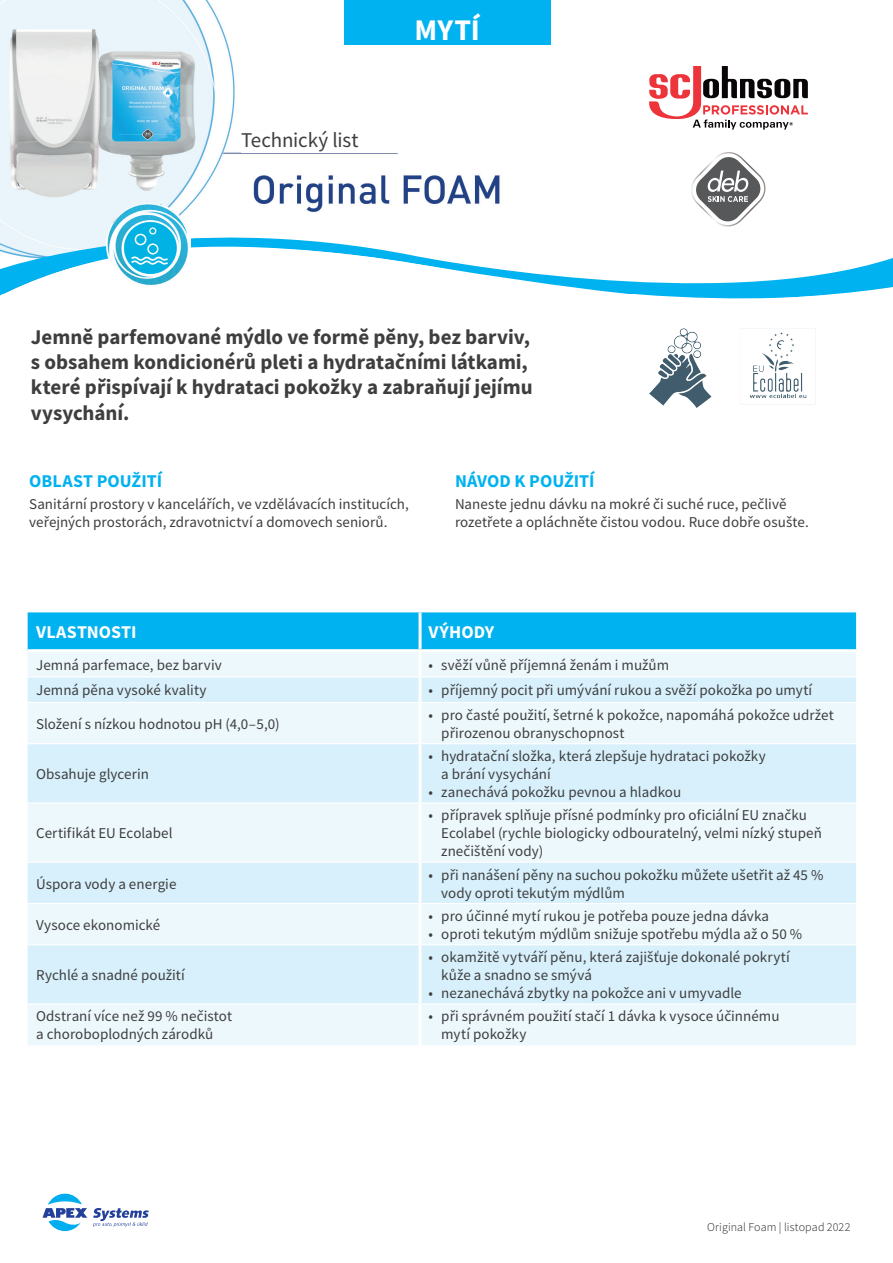
<style>
.page{position:relative;width:893px;height:1263px;background:#fff}
.page>*{position:absolute;margin:0;border:0;box-sizing:border-box;transform-origin:0 0}
.t1{font:700 30px "Source Sans Pro";color:#fff}
.t2{font:700 21px/25.2px "Source Sans Pro";color:#3e3e3f}
.t3{font:21px "Source Sans Pro";letter-spacing:-.01em;color:#3e3e3f}
.t4{font:700 18px "Source Sans Pro";color:#00b2ef}
.t5{font:700 18px "Source Sans Pro";letter-spacing:.005em;color:#fff}
.t6{font:15px/18px "Source Sans Pro";letter-spacing:.005em;color:#3e3e3f}
.t7{font:300 12px "Source Sans Pro";letter-spacing:.01em;color:#231f20}
</style>
<div class="page">
<img style="left:0;top:0;width:500px;height:208px">
<div style="left:28px;top:612px;width:828px;height:37px;background:#00b2ef"></div>
<div style="left:28px;top:652px;width:828px;height:393px;background:#edf8fd"></div>
<svg style="left:28px;top:677px;width:828px;height:326px;background:#e0f3fb"></svg>
<hr style="left:419px;top:612px;width:3px;height:37px;background:#fff">
<hr style="left:419px;top:652px;width:3px;height:24px;background:#fff">
<hr style="left:419px;top:677px;width:3px;height:25px;background:#fff">
<hr style="left:419px;top:703px;width:3px;height:40px;background:#fff">
<hr style="left:419px;top:744px;width:3px;height:58px;background:#fff">
<hr style="left:419px;top:803px;width:3px;height:59px;background:#fff">
<hr style="left:419px;top:863px;width:3px;height:40px;background:#fff">
<hr style="left:419px;top:904px;width:3px;height:40px;background:#fff">
<hr style="left:419px;top:945px;width:3px;height:58px;background:#fff">
<hr style="left:419px;top:1004px;width:3px;height:41px;background:#fff">
<hr style="left:28px;top:676px;width:392px;height:1px;background:#fff">
<hr style="left:420px;top:676px;width:436px;height:1px;background:#fff">
<hr style="left:28px;top:702px;width:392px;height:1px;background:#fff">
<hr style="left:420px;top:702px;width:436px;height:1px;background:#fff">
<hr style="left:28px;top:743px;width:392px;height:1px;background:#fff">
<hr style="left:420px;top:743px;width:436px;height:1px;background:#fff">
<hr style="left:28px;top:802px;width:392px;height:1px;background:#fff">
<hr style="left:420px;top:802px;width:436px;height:1px;background:#fff">
<hr style="left:28px;top:862px;width:392px;height:1px;background:#fff">
<hr style="left:420px;top:862px;width:436px;height:1px;background:#fff">
<hr style="left:28px;top:903px;width:392px;height:1px;background:#fff">
<hr style="left:420px;top:903px;width:436px;height:1px;background:#fff">
<hr style="left:28px;top:944px;width:392px;height:1px;background:#fff">
<hr style="left:420px;top:944px;width:436px;height:1px;background:#fff">
<hr style="left:28px;top:1003px;width:392px;height:1px;background:#fff">
<hr style="left:420px;top:1003px;width:436px;height:1px;background:#fff">
<svg style="left:0;top:208px;width:322px;height:30px"></svg>
<svg style="left:0;top:238px;width:893px;height:61px"></svg>
<div style="left:241px;top:131px;width:188px;height:21px;background:#fff"></div>
<div style="left:344px;top:0;width:207px;height:45px;background:#00b2ef"></div>
<svg style="left:43px;top:1194px;width:106px;height:37px"></svg>
<img style="left:107px;top:203px;width:84px;height:84px">
<img style="left:649px;top:328px;width:167px;height:79px">
<svg style="left:649px;top:66px;width:159px;height:64px"></svg>
<img style="left:691px;top:152px;width:75px;height:75px">
<svg style="left:692px;top:153px;width:72px;height:72px"></svg>
<h2 class="t3" style="left:241px;top:126px;width:119px">Technický list</h2>
<h1 class="t1" style="left:414px;top:10px;width:67px">MYTÍ</h1>
<h2 class="t2" style="left:31px;top:324px;width:503px">Jemně parfemované mýdlo ve formě pěny, bez barviv, s obsahem kondicionérů pleti a hydratačními látkami, které přispívají k hydrataci pokožky a zabraňují jejímu vysychání.</h2>
<p class="t4" style="left:29px;top:469px;width:134px">OBLAST POUŽITÍ</p>
<p class="t6" style="left:29px;top:495px;width:381px">Sanitární prostory v kancelářích, ve vzdělávacích institucích, veřejných prostorách, zdravotnictví a domovech seniorů.</p>
<p class="t4" style="left:455px;top:469px;width:141px">NÁVOD K POUŽITÍ</p>
<p class="t6" style="left:455px;top:495px;width:355px">Naneste jednu dávku na mokré či suché ruce, pečlivě rozetřete a opláchněte čistou vodou. Ruce dobře osušte.</p>
<p class="t5" style="left:36px;top:620px;width:102px">VLASTNOSTI</p>
<p class="t5" style="left:429px;top:620px;width:67px">VÝHODY</p>
<p class="t6" style="left:36px;top:656px;width:187px">Jemná parfemace, bez barviv</p>
<p class="t6" style="left:429px;top:656px;width:242px">• svěží vůně příjemná ženám i mužům</p>
<p class="t6" style="left:36px;top:681px;width:172px">Jemná pěna vysoké kvality</p>
<p class="t6" style="left:429px;top:681px;width:385px">• příjemný pocit při umývání rukou a svěží pokožka po umytí</p>
<p class="t6" style="left:36px;top:715px;width:245px">Složení s nízkou hodnotou pH (4,0–5,0)</p>
<p class="t6" style="left:441px;top:706px;width:394px;text-indent:-13px">• pro časté použití, šetrné k pokožce, napomáhá pokožce udržet přirozenou obranyschopnost</p>
<p class="t6" style="left:36px;top:765px;width:114px">Obsahuje glycerin</p>
<p class="t6" style="left:441px;top:747px;width:326px;text-indent:-13px">• hydratační složka, která zlepšuje hydrataci pokožky a brání vysychání</p>
<p class="t6" style="left:429px;top:783px;width:254px">• zanechává pokožku pevnou a hladkou</p>
<p class="t6" style="left:36px;top:824px;width:138px">Certifikát EU Ecolabel</p>
<p class="t6" style="left:441px;top:806px;width:382px;text-indent:-13px">• přípravek splňuje přísné podmínky pro oficiální EU značku<br>Ecolabel (rychle biologicky odbouratelný, velmi nízký stupeň znečištění vody)</p>
<p class="t6" style="left:36px;top:874px;width:142px">Úspora vody a energie</p>
<p class="t6" style="left:441px;top:865px;width:384px;text-indent:-13px">• při nanášení pěny na suchou pokožku můžete ušetřit až 45 % vody oproti tekutým mýdlům</p>
<p class="t6" style="left:36px;top:916px;width:126px">Vysoce ekonomické</p>
<p class="t6" style="left:429px;top:907px;width:342px">• pro účinné mytí rukou je potřeba pouze jedna dávka</p>
<p class="t6" style="left:429px;top:925px;width:375px">• oproti tekutým mýdlům snižuje spotřebu mýdla až o 50 %</p>
<p class="t6" style="left:36px;top:966px;width:150px">Rychlé a snadné použití</p>
<p class="t6" style="left:441px;top:948px;width:350px;text-indent:-13px">• okamžitě vytváří pěnu, která zajišťuje dokonalé pokrytí kůže a snadno se smývá</p>
<p class="t6" style="left:429px;top:984px;width:314px">• nezanechává zbytky na pokožce ani v umyvadle</p>
<p class="t6" style="left:36px;top:1007px;width:197px">Odstraní více než 99 % nečistot a choroboplodných zárodků</p>
<p class="t6" style="left:441px;top:1007px;width:340px;text-indent:-13px">• při správném použití stačí 1 dávka k vysoce účinnému mytí pokožky</p>
<p class="t7" style="left:707px;top:1220px;width:145px">Original Foam | listopad 2022</p>
</div>
